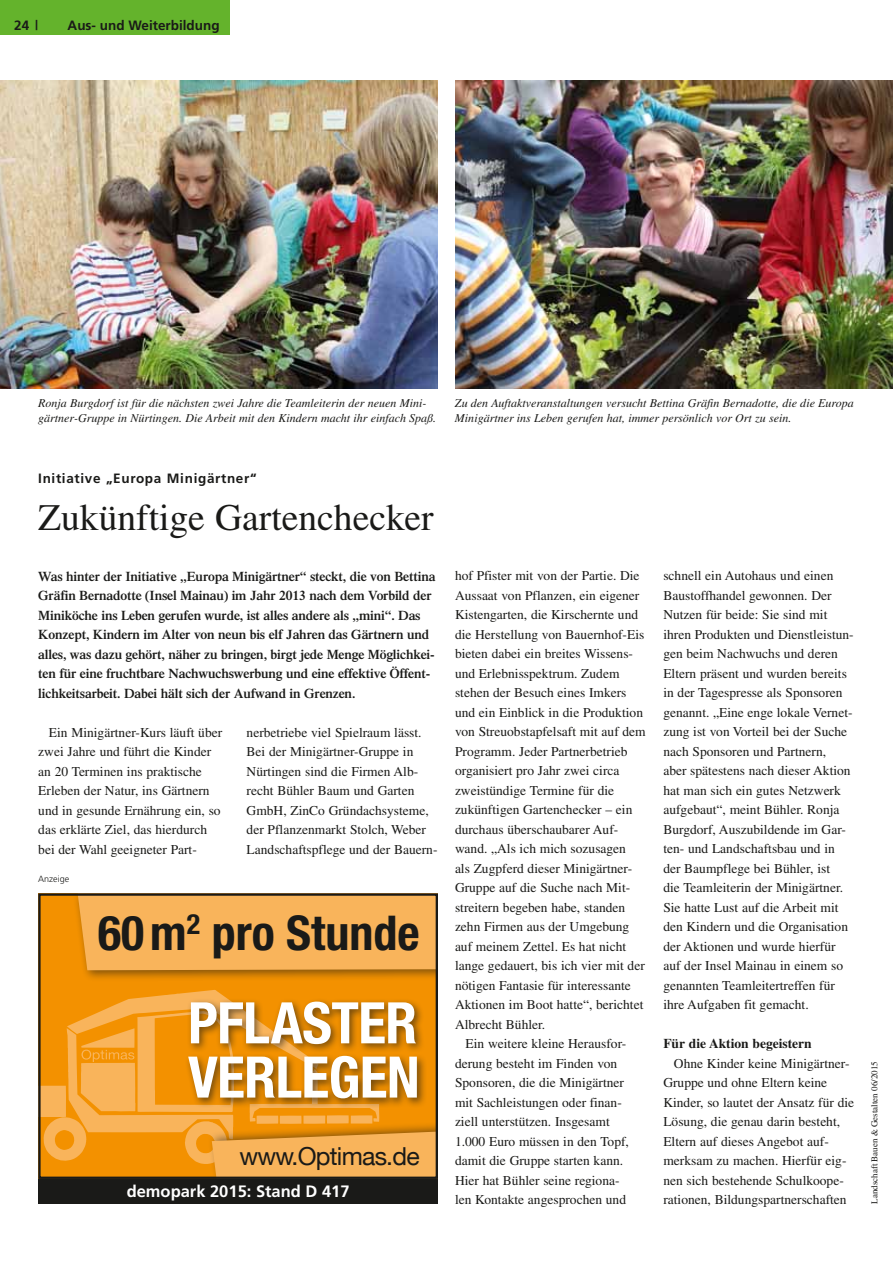
<style>
.page{position:relative;width:893px;height:1263px;background:#fff}
.page>*{position:absolute;margin:0;border:0;box-sizing:border-box;transform-origin:0 0}
.t1{font:700 condensed 57.3px/54.3px "Helvetica Neue";letter-spacing:-.01em;color:#fff}
.t2{font:700 condensed 48px "Helvetica Neue";color:#1a1a18}
.t3{font:37.5px "Times";color:#1a1a18}
.t4{font:24.75px "Helvetica Neue";letter-spacing:-.03em;color:#1a1a18}
.t5{font:700 16.5px "Frutiger";color:#fff}
.t6{font:13.5px/19.5px "Times";color:#1a1a18}
.t7{font:600 13.5px/19.5px "Times";letter-spacing:-.01em;color:#1a1a18}
.t8{font:700 13.5px "Frutiger";letter-spacing:.05em;color:#1a1a18}
.t9{font:700 13.5px "Times";color:#1a1a18}
.t10{font:700 13.5px "Frutiger";color:#1a1a18}
.t11{font:italic 12px/15px "Times";color:#1a1a18}
.t12{font:9px "Times";color:#1a1a18}
.t13{font:300 9px "Frutiger";color:#1a1a18}
</style>
<div class="page">
<div style="left:0;top:0;width:230px;height:35px;background:#64b32c"></div>
<img style="left:0;top:81px;width:438px;height:307px">
<img style="left:455px;top:81px;width:438px;height:307px">
<div style="left:38px;top:893px;width:400px;height:286px;background:#f39100"></div>
<div style="left:72px;top:893px;width:366px;height:89px;background:#1a1a18;opacity:.52"></div>
<div style="left:78px;top:896px;width:357px;height:74px;background:#f9b45b"></div>
<svg style="left:41px;top:990px;width:394px;height:186px"></svg>
<div style="left:38px;top:893px;width:400px;height:286px;border:2px solid #1a1a18"></div>
<div style="left:184px;top:997px;width:243px;height:111px;background:#1a1a18;opacity:.6"></div>
<div style="left:38px;top:1179px;width:400px;height:25px;background:#1a1a18"></div>
<p class="t8" style="left:14px;top:17px;width:25px">24 |</p>
<p class="t10" style="left:68px;top:17px;width:154px">Aus- und Weiterbildung</p>
<p class="t11" style="left:38px;top:396px;width:400px">Ronja Burgdorf ist für die nächsten zwei Jahre die Teamleiterin der neuen Mini&shy;gärtner-Gruppe in Nürtingen. Die Arbeit mit den Kindern macht ihr einfach Spaß.</p>
<p class="t11" style="left:455px;top:396px;width:400px">Zu den Auftaktveranstaltungen versucht Bettina Gräfin Bernadotte, die die Europa<br>Minigärtner ins Leben gerufen hat, immer persönlich vor Ort zu sein.</p>
<p class="t8" style="left:38px;top:470px;width:220px">Initiative „Europa Minigärtner“</p>
<h3 class="t3" style="left:38px;top:497px;width:397px">Zukünftige Gartenchecker</h3>
<p class="t7" style="left:38px;top:566px;width:399px">Was hinter der Initiative „Europa Minigärtner“ steckt, die von Bettina Gräfin Bernadotte (Insel Mainau) im Jahr 2013 nach dem Vorbild der Miniköche ins Leben gerufen wurde, ist alles andere als „mini“. Das Konzept, Kindern im Alter von neun bis elf Jahren das Gärtnern und alles, was dazu gehört, näher zu bringen, birgt jede Menge Möglichkei&shy;ten für eine fruchtbare Nachwuchswerbung und eine effektive Öffent&shy;lichkeitsarbeit. Dabei hält sich der Aufwand in Grenzen.</p>
<p class="t6" style="left:38px;top:722px;width:186px;text-indent:11px">Ein Minigärtner-Kurs läuft über zwei Jahre und führt die Kinder an 20 Terminen ins praktische<br>Erleben der Natur, ins Gärtnern und in gesunde Ernährung ein, so das erklärte Ziel, das hierdurch bei der Wahl geeigneter Part-</p>
<p class="t6" style="left:247px;top:722px;width:192px">nerbetriebe viel Spielraum lässt.<br>Bei der Minigärtner-Gruppe in<br>Nürtingen sind die Firmen Alb&shy;recht Bühler Baum und Garten<br>GmbH, ZinCo Gründachsysteme, der Pflanzenmarkt Stolch, Weber<br>Landschaftspflege und der Bauern-</p>
<p class="t13" style="left:38px;top:874px;width:33px">Anzeige</p>
<h2 class="t2" style="left:98px;top:903px;width:323px">60m<sup>2</sup> pro Stunde</h2>
<h1 class="t1" style="left:188px;top:995px;width:233px">PFLASTER<br>VERLEGEN</h1>
<h3 class="t4" style="left:239px;top:1141px;width:182px">www.Optimas.de</h3>
<p class="t5" style="left:127px;top:1181px;width:224px">demopark 2015: Stand D 417</p>
<p class="t6" style="left:455px;top:566px;width:192px">hof Pfister mit von der Partie. Die<br>Aussaat von Pflanzen, ein eigener<br>Kistengarten, die Kirschernte und die Herstellung von Bauernhof-Eis bieten dabei ein breites Wissens&shy;und Erlebnisspektrum. Zudem stehen der Besuch eines Imkers und ein Einblick in die Produktion von Streuobstapfelsaft mit auf dem<br>Programm. Jeder Partnerbetrieb organisiert pro Jahr zwei circa zweistündige Termine für die zukünftigen Gartenchecker – ein durchaus überschaubarer Auf&shy;wand. „Als ich mich sozusagen<br>als Zugpferd dieser Minigärtner-<br>Gruppe auf die Suche nach Mit&shy;streitern begeben habe, standen zehn Firmen aus der Umgebung auf meinem Zettel. Es hat nicht lange gedauert, bis ich vier mit der nötigen Fantasie für interessante<br>Aktionen im Boot hatte“, berichtet<br>Albrecht Bühler.</p>
<p class="t6" style="left:455px;top:1034px;width:175px;text-indent:11px">Ein weitere kleine Herausfor&shy;derung besteht im Finden von<br>Sponsoren, die die Minigärtner mit Sachleistungen oder finan&shy;ziell unterstützen. Insgesamt<br>1.000 Euro müssen in den Topf, damit die Gruppe starten kann.<br>Hier hat Bühler seine regiona&shy;len Kontakte angesprochen und</p>
<p class="t6" style="left:663px;top:566px;width:192px">schnell ein Autohaus und einen<br>Baustoffhandel gewonnen. Der<br>Nutzen für beide: Sie sind mit ihren Produkten und Dienstleistun&shy;gen beim Nachwuchs und deren<br>Eltern präsent und wurden bereits in der Tagespresse als Sponsoren genannt. „Eine enge lokale Vernet&shy;zung ist von Vorteil bei der Suche nach Sponsoren und Partnern,<br>aber spätestens nach dieser Aktion hat man sich ein gutes Netzwerk aufgebaut“, meint Bühler. Ronja<br>Burgdorf, Auszubildende im Gar&shy;ten- und Landschaftsbau und in der Baumpflege bei Bühler, ist<br>die Teamleiterin der Minigärtner.<br>Sie hatte Lust auf die Arbeit mit den Kindern und die Organisation der Aktionen und wurde hierfür auf der Insel Mainau in einem so genannten Teamleitertreffen für ihre Aufgaben fit gemacht.</p>
<p class="t9" style="left:663px;top:1035px;width:150px">Für die Aktion begeistern</p>
<p class="t6" style="left:663px;top:1053px;width:192px;text-indent:11px">Ohne Kinder keine Minigärtner-<br>Gruppe und ohne Eltern keine<br>Kinder, so lautet der Ansatz für die<br>Lösung, die genau darin besteht,<br>Eltern auf dieses Angebot auf&shy;merksam zu machen. Hierfür eig&shy;nen sich bestehende Schulkoope&shy;rationen, Bildungspartnerschaften</p>
<p class="t12" style="left:869px;top:1204px;width:144px;rotate:-90deg">Landschaft Bauen &amp; Gestalten 06/2015</p>
</div>
